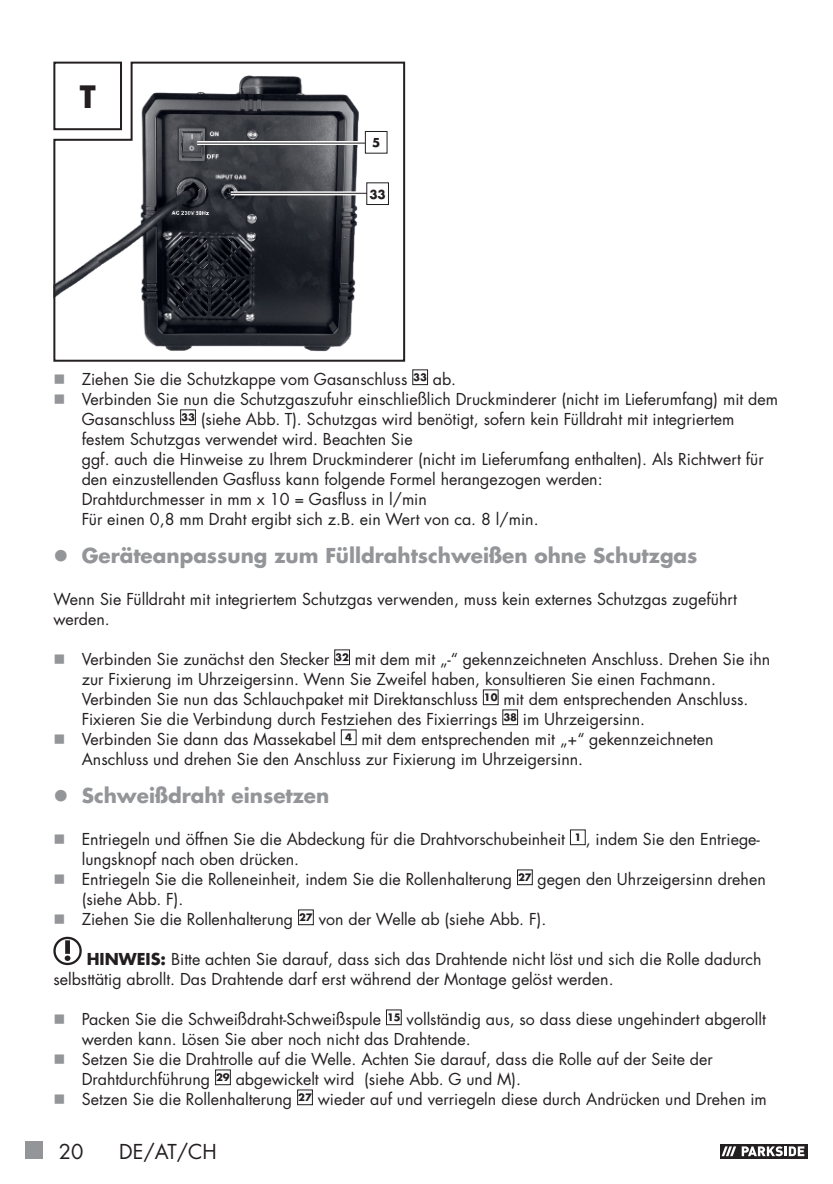
<style>
.page{position:relative;width:833px;height:1184px;background:#fff}
.page>*{position:absolute;margin:0;border:0;box-sizing:border-box;transform-origin:0 0}
.t1{font:700 30px "Futura LT Pro";color:#231f20}
.t2{font:700 20px "Futura LT Pro";color:#939598}
.t3{font:20px "Futura LT Pro";color:#231f20}
.t4{font:16px/20px "Futura LT Pro";color:#231f20}
.t5{font:700 12px "Futura LT Pro";color:#231f20}
.s1{font-weight:700}
</style>
<div class="page">
<div style="left:25px;top:1142px;width:17px;height:17px;background:#939598"></div>
<div style="left:720px;top:1144px;width:87px;height:15px;background:#231f20"></div>
<svg style="left:741px;top:1146px;width:64px;height:11px"></svg>
<svg style="left:721px;top:1146px;width:83px;height:10px"></svg>
<svg style="left:53px;top:61px;width:353px;height:301px"></svg>
<div style="left:53px;top:62px;width:69px;height:68px;border:2px solid #231f20"></div>
<svg style="left:197px;top:141px;width:168px;height:4px"></svg>
<hr style="left:197px;top:143px;width:176px;height:1px;background:#231f20">
<div style="left:365px;top:131px;width:22px;height:22px;background:#fff"></div>
<div style="left:365px;top:131px;width:22px;height:23px;border:1px solid #231f20"></div>
<svg style="left:231px;top:191px;width:135px;height:4px"></svg>
<hr style="left:231px;top:193px;width:148px;height:1px;background:#231f20">
<div style="left:367px;top:183px;width:21px;height:21px;background:#fff"></div>
<div style="left:366px;top:182px;width:23px;height:23px;border:1px solid #231f20"></div>
<div style="left:412px;top:369px;width:16px;height:16px;border:1px solid #231f20"></div>
<div style="left:180px;top:409px;width:16px;height:16px;border:1px solid #231f20"></div>
<div style="left:334px;top:649px;width:16px;height:16px;border:1px solid #231f20"></div>
<div style="left:483px;top:689px;width:15px;height:16px;border:1px solid #231f20"></div>
<div style="left:502px;top:709px;width:16px;height:16px;border:1px solid #231f20"></div>
<div style="left:341px;top:729px;width:15px;height:16px;border:1px solid #231f20"></div>
<div style="left:570px;top:829px;width:15px;height:16px;border:1px solid #231f20"></div>
<div style="left:517px;top:869px;width:15px;height:16px;border:1px solid #231f20"></div>
<div style="left:298px;top:909px;width:16px;height:16px;border:1px solid #231f20"></div>
<svg style="left:53px;top:937px;width:29px;height:28px"></svg>
<div style="left:386px;top:1009px;width:15px;height:16px;border:1px solid #231f20"></div>
<div style="left:215px;top:1069px;width:16px;height:16px;border:1px solid #231f20"></div>
<div style="left:297px;top:1089px;width:16px;height:16px;border:1px solid #231f20"></div>
<h1 class="t1" style="left:80px;top:78px;width:17px">T</h1>
<p class="t5" style="left:372px;top:135px;width:10px">5</p>
<p class="t5" style="left:369px;top:186px;width:18px">33</p>
<p class="t4" style="left:82px;top:369px;width:697px">Ziehen Sie die Schutzkappe vom Gasanschluss <sup>33</sup> ab.<br>Verbinden Sie nun die Schutzgaszufuhr einschließlich Druckminderer (nicht im Lieferumfang) mit dem Gasanschluss <sup>33</sup> (siehe Abb. T). Schutzgas wird benötigt, sofern kein Fülldraht mit integriertem festem Schutzgas verwendet wird. Beachten Sie<br>ggf. auch die Hinweise zu Ihrem Druckminderer (nicht im Lieferumfang enthalten). Als Richtwert für den einzustellenden Gasfluss kann folgende Formel herangezogen werden:<br>Drahtdurchmesser in mm x 10 = Gasfluss in l/min<br>Für einen 0,8 mm Draht ergibt sich z.B. ein Wert von ca. 8 l/min.</p>
<p class="t2" style="left:82px;top:543px;width:617px">Geräteanpassung zum Fülldrahtschweißen ohne Schutzgas</p>
<p class="t4" style="left:53px;top:589px;width:685px">Wenn Sie Fülldraht mit integriertem Schutzgas verwenden, muss kein externes Schutzgas zugeführt werden.</p>
<p class="t4" style="left:82px;top:649px;width:690px">Verbinden Sie zunächst den Stecker <sup>32</sup> mit dem mit „-“ gekennzeichneten Anschluss. Drehen Sie ihn zur Fixierung im Uhrzeigersinn. Wenn Sie Zweifel haben, konsultieren Sie einen Fachmann.<br>Verbinden Sie nun das Schlauchpaket mit Direktanschluss <sup>10</sup> mit dem entsprechenden Anschluss.<br>Fixieren Sie die Verbindung durch Festziehen des Fixierrings <sup>38</sup> im Uhrzeigersinn.<br>Verbinden Sie dann das Massekabel <sup>4</sup> mit dem entsprechenden mit „+“ gekennzeichneten Anschluss und drehen Sie den Anschluss zur Fixierung im Uhrzeigersinn.</p>
<p class="t2" style="left:82px;top:783px;width:249px">Schweißdraht einsetzen</p>
<p class="t4" style="left:82px;top:829px;width:685px">Entriegeln und öffnen Sie die Abdeckung für die Drahtvorschubeinheit <sup>1</sup> , indem Sie den Entriege&shy;lungsknopf nach oben drücken.<br>Entriegeln Sie die Rolleneinheit, indem Sie die Rollenhalterung <sup>27</sup> gegen den Uhrzeigersinn drehen (siehe Abb. F).<br>Ziehen Sie die Rollenhalterung <sup>27</sup> von der Welle ab (siehe Abb. F).</p>
<p class="t4" style="left:53px;top:949px;width:709px;text-indent:33px"><span class="s1">HINWEIS:</span> Bitte achten Sie darauf, dass sich das Drahtende nicht löst und sich die Rolle dadurch selbsttätig abrollt. Das Drahtende darf erst während der Montage gelöst werden.</p>
<p class="t4" style="left:82px;top:1009px;width:686px">Packen Sie die Schweißdraht-Schweißspule <sup>15</sup> vollständig aus, so dass diese ungehindert abgerollt werden kann. Lösen Sie aber noch nicht das Drahtende.<br>Setzen Sie die Drahtrolle auf die Welle. Achten Sie darauf, dass die Rolle auf der Seite der Drahtdurchführung <sup>29</sup> abgewickelt wird (siehe Abb. G und M).<br>Setzen Sie die Rollenhalterung <sup>27</sup> wieder auf und verriegeln diese durch Andrücken und Drehen im</p>
<p class="t3" style="left:59px;top:1139px;width:26px">20</p>
<p class="t3" style="left:119px;top:1142px;width:99px">DE/AT/CH</p>
</div>
